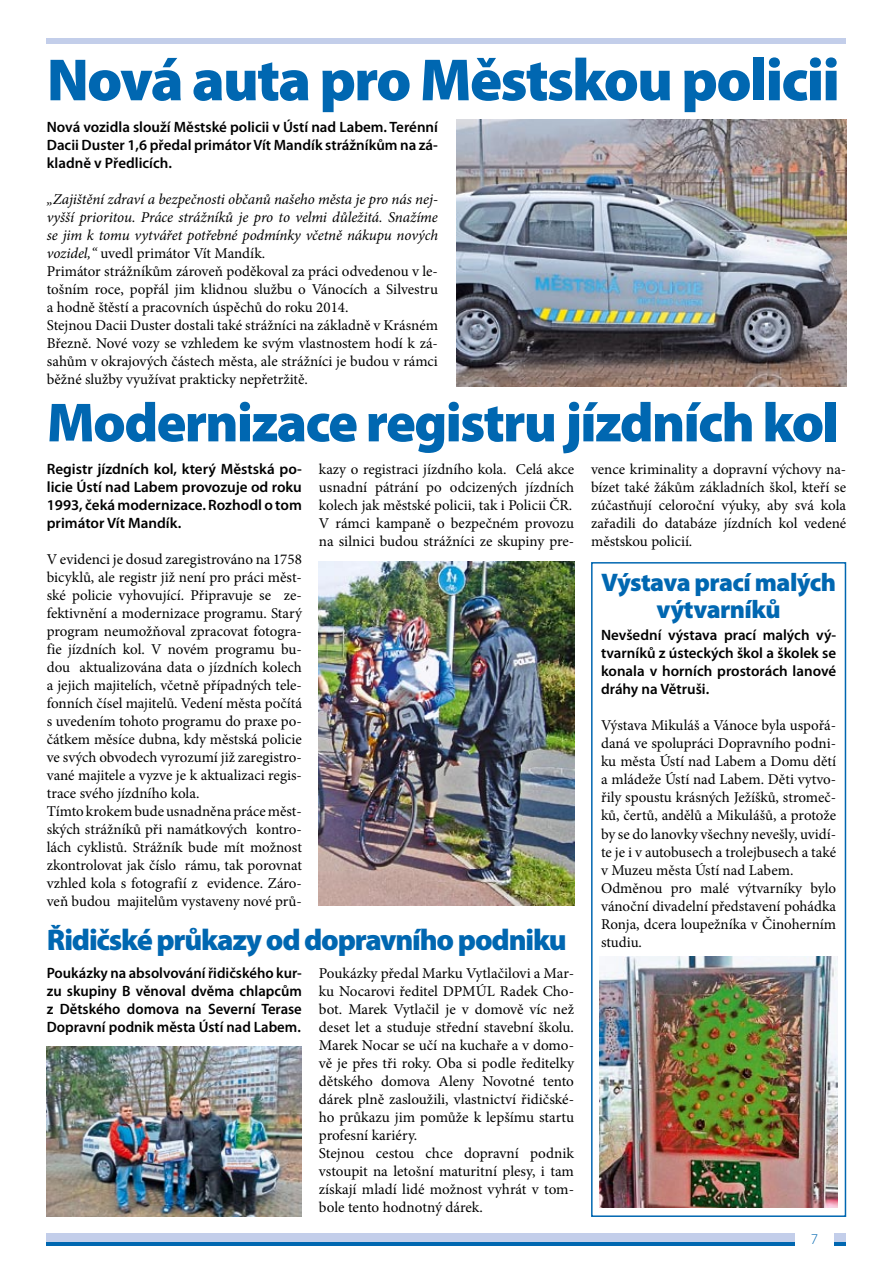
<style>
.page{position:relative;width:893px;height:1263px;background:#fff}
.page>*{position:absolute;margin:0;border:0;box-sizing:border-box;transform-origin:0 0}
.t1{font:900 60px "Myriad Pro";letter-spacing:-.03em;color:#0067b1}
.t2{font:900 55.5px "Myriad Pro";letter-spacing:-.03em;color:#0067b1}
.t3{font:900 30px "Myriad Pro";letter-spacing:-.04em;color:#0067b1}
.t4{font:900 25.5px/27px "Myriad Pro";letter-spacing:-.02em;color:#0067b1;text-align:center}
.t5{font:15px/18px "Minion Pro";color:#000}
.t6{font:600 15px/18px "Myriad Pro";color:#000;text-align:justify}
.t7{font:300 15px "Myriad Pro";color:#0067b1}
.s1{font-style:italic}
.s2{font-family:"Minion Pro";font-weight:400;font-size:15px;color:#000}
</style>
<div class="page">
<div style="left:47px;top:38px;width:799px;height:6px;background:#c3ceea"></div>
<hr style="left:47px;top:1242px;width:799px;height:4px;background:#0067b1">
<div style="left:47px;top:1233px;width:799px;height:9px;background:#c3ceea"></div>
<div style="left:795px;top:1233px;width:38px;height:30px;background:#fff"></div>
<img style="left:456px;top:119px;width:390px;height:268px">
<div style="left:591px;top:562px;width:255px;height:655px;border:2px solid #0067b1"></div>
<img style="left:47px;top:1046px;width:255px;height:170px">
<img style="left:600px;top:957px;width:238px;height:251px">
<img style="left:319px;top:561px;width:255px;height:345px">
<h1 class="t1" style="left:47px;top:46px;width:795px">Nová auta pro Městskou policii</h1>
<p class="t6" style="left:47px;top:118px;width:393px">Nová vozidla slouží Městské policii v Ústí nad Labem. Terénní Dacii Duster 1,6 předal primátor Vít Mandík strážníkům na zá&shy;kladně v Předlicích.</p>
<p class="t5" style="left:47px;top:190px;width:393px"><span class="s1">„Zajištění zdraví a bezpečnosti občanů našeho města je pro nás nej&shy;vyšší prioritou. Práce strážníků je pro to velmi důležitá. Snažíme se jim k tomu vytvářet potřebné podmínky včetně nákupu nových vozidel,“</span> uvedl primátor Vít Mandík.<br>Primátor strážníkům zároveň poděkoval za práci odvedenou v le&shy;tošním roce, popřál jim klidnou službu o Vánocích a Silvestru a hodně štěstí a pracovních úspěchů do roku 2014.<br>Stejnou Dacii Duster dostali také strážníci na základně v Krásném Březně. Nové vozy se vzhledem ke svým vlastnostem hodí k zá&shy;sahům v okrajových částech města, ale strážníci je budou v rámci běžné služby využívat prakticky nepřetržitě.</p>
<h2 class="t2" style="left:47px;top:391px;width:793px">Modernizace registru jízdních kol</h2>
<p class="t5" style="left:319px;top:460px;width:257px;text-align:justify">kazy o registraci jízdního kola. Celá akce usnadní pátrání po odcizených jízdních kolech jak městské policii, tak i Policii ČR.<br>V rámci kampaně o bezpečném provozu na silnici budou strážníci ze skupiny pre-</p>
<p class="t5" style="left:591px;top:460px;width:257px;text-align:justify">vence kriminality a dopravní výchovy na&shy;bízet také žákům základních škol, kteří se zúčastňují celoroční výuky, aby svá kola zařadili do databáze jízdních kol vedené městskou policií.</p>
<p class="t6" style="left:47px;top:460px;width:257px">Registr jízdních kol, který Městská po&shy;licie Ústí nad Labem provozuje od roku 1993, čeká modernizace. Rozhodl o tom primátor Vít Mandík.</p>
<p class="t5" style="left:47px;top:550px;width:257px">V evidenci je dosud zaregistrováno na 1758 bicyklů, ale registr již není pro práci měst&shy;ské policie vyhovující. Připravuje se ze&shy;fektivnění a modernizace programu. Starý program neumožňoval zpracovat fotogra&shy;fie jízdních kol. V novém programu bu&shy;dou aktualizována data o jízdních kolech a jejich majitelích, včetně případných tele&shy;fonních čísel majitelů. Vedení města počítá s uvedením tohoto programu do praxe po&shy;čátkem měsíce dubna, kdy městská policie ve svých obvodech vyrozumí již zaregistro&shy;vané majitele a vyzve je k aktualizaci regis&shy;trace svého jízdního kola.<br>Tímto krokem bude usnadněna práce měst&shy;ských strážníků při namátkových kontro&shy;lách cyklistů. Strážník bude mít možnost zkontrolovat jak číslo rámu, tak porovnat vzhled kola s fotografií z evidence. Záro&shy;veň budou majitelům vystaveny nové prů-</p>
<h3 class="t4" style="left:601px;top:569px;width:237px">Výstava prací malých výtvarníků</h3>
<p class="t6" style="left:601px;top:627px;width:237px">Nevšední výstava prací malých vý&shy;tvarníků z ústeckých škol a školek se konala v horních prostorách lanové dráhy na Větruši.</p>
<p class="t5" style="left:601px;top:717px;width:237px">Výstava Mikuláš a Vánoce byla uspořá&shy;daná ve spolupráci Dopravního podni&shy;ku města Ústí nad Labem a Domu dětí a mládeže Ústí nad Labem. Děti vytvo&shy;řily spoustu krásných Ježíšků, stromeč&shy;ků, čertů, andělů a Mikulášů, a protože by se do lanovky všechny nevešly, uvidí&shy;te je i v autobusech a trolejbusech a také v Muzeu města Ústí nad Labem.<br>Odměnou pro malé výtvarníky bylo vánoční divadelní představení pohádka Ronja, dcera loupežníka v Činoherním</p>
<h3 class="t3" style="left:47px;top:922px;width:597px">Řidičské průkazy od dopravního podniku <span class="s2">studiu.</span></h3>
<p class="t5" style="left:319px;top:964px;width:257px">Poukázky předal Marku Vytlačilovi a Mar&shy;ku Nocarovi ředitel DPMÚL Radek Cho&shy;bot. Marek Vytlačil je v domově víc než deset let a studuje střední stavební školu.<br>Marek Nocar se učí na kuchaře a v domo&shy;vě je přes tři roky. Oba si podle ředitelky dětského domova Aleny Novotné tento dárek plně zasloužili, vlastnictví řidičské&shy;ho průkazu jim pomůže k lepšímu startu profesní kariéry.<br>Stejnou cestou chce dopravní podnik vstoupit na letošní maturitní plesy, i tam získají mladí lidé možnost vyhrát v tom&shy;bole tento hodnotný dárek.</p>
<p class="t6" style="left:47px;top:964px;width:257px">Poukázky na absolvování řidičského kur&shy;zu skupiny B věnoval dvěma chlapcům z Dětského domova na Severní Terase Dopravní podnik města Ústí nad Labem.</p>
<p class="t7" style="left:811px;top:1231px;width:9px">7</p>
</div>
